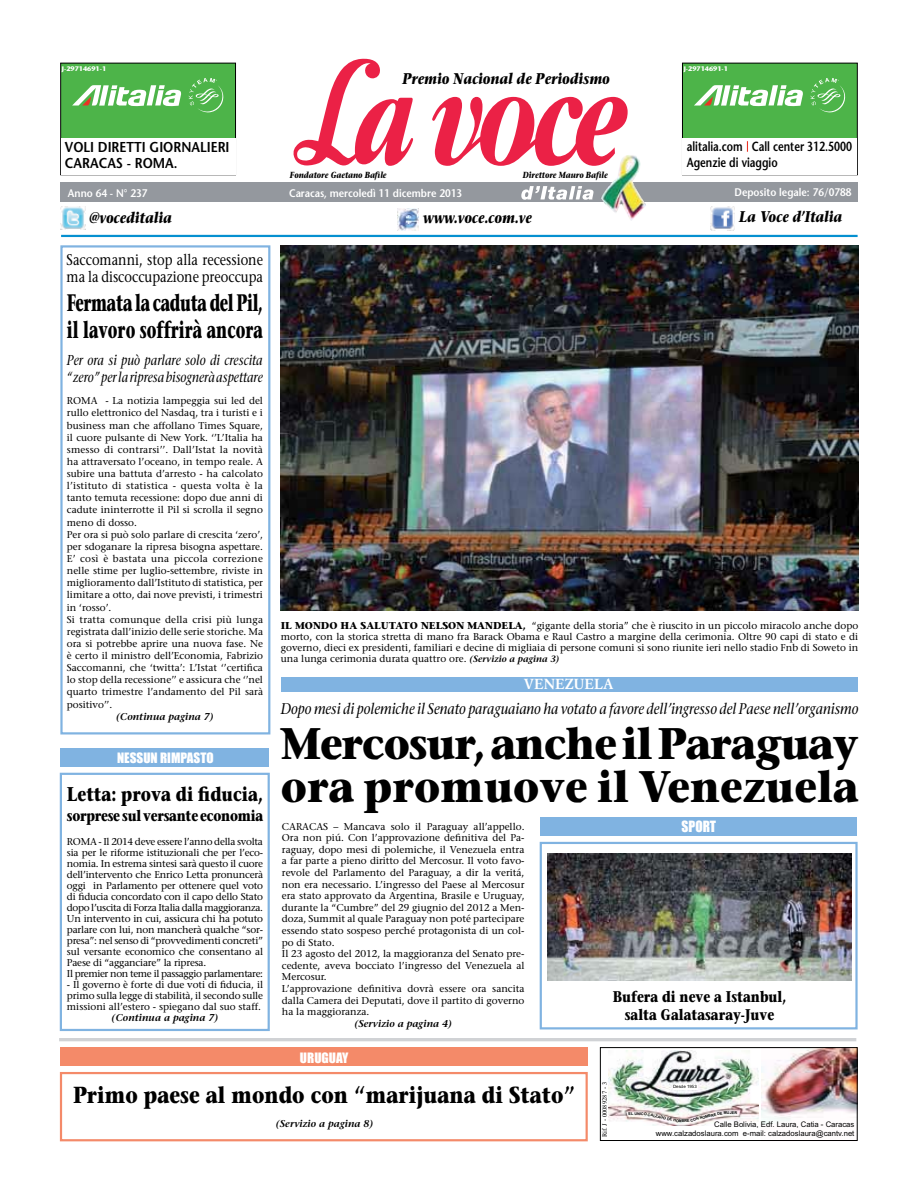
<style>
.page{position:relative;width:918px;height:1188px;background:#fff}
.page>*{position:absolute;margin:0;border:0;box-sizing:border-box;transform-origin:0 0}
.t1{font:700 44.1px/43px "Stone Serif";letter-spacing:-.03em;color:#000;scale:.92 1}
.t2{font:700 23.85px/27.6px "Stone Serif";color:#000;scale:.63 1}
.t3{font:700 23.1px "Stone Serif";color:#000;scale:.83 1}
.t4{font:700 19.8px "Stone Serif";color:#000;scale:.8 1}
.t5{font:italic 15.45px "Stone Serif";color:#000;scale:.87 1}
.t6{font:italic 700 15.45px "Stone Serif";color:#000;scale:.8 1}
.t7{font:15.45px/17.7px "Stone Serif";color:#000;scale:.83 1}
.t8{font:700 15.45px/17.7px "Stone Serif";color:#000;text-align:center;scale:.8 1}
.t9{font:700 15.45px "Stone Serif";letter-spacing:-.02em;color:#000;scale:.8 1}
.t10{font:italic 14.4px/16.5px "Stone Serif";color:#000;scale:.84 1}
.t11{font:600 14.4px/16.5px "Stone Sans";color:#000;scale:.9 1}
.t12{font:700 14.4px "Simoncini Garamond";color:#fff}
.t13{font:14.4px "Impact";color:#fff;scale:.94 1}
.t14{font:600 13.2px/15.5px "Stone Sans";color:#000;scale:.79 1}
.t15{font:13.2px "Impact";color:#fff}
.t16{font:600 11.1px "Stone Sans";color:#fff;scale:.9 1}
.t17{font:9.9px/12.1px "Stone Serif";color:#000;text-align:justify}
.t18{font:9.9px/11.1px "Stone Serif";letter-spacing:-.02em;color:#000}
.t19{font:italic 600 9.9px "Stone Serif";color:#000}
.t20{font:italic 700 8.85px "Stone Serif";color:#000;scale:.8 1}
.t21{font:7.65px/9.3px "Arial";color:#000;text-align:right}
.t22{font:700 6.6px "Stone Sans";color:#fff}
.t23{font:6.6px "Times New Roman";color:#000}
.t24{font:4.35px "Arial";color:#000}
.s1{font-weight:700}
.s2{font-weight:600;font-style:italic;font-size:9.15px}
</style>
<div class="page">
<div style="left:60px;top:773px;width:210px;height:258px;border:2px solid #80b3e1"></div>
<hr style="left:59px;top:1038px;width:797px;height:3px;background:#d0d2d5">
<svg style="left:293px;top:58px;width:335px;height:108px"></svg>
<div style="left:60px;top:182px;width:798px;height:20px;background:#94989e"></div>
<svg style="left:521px;top:186px;width:73px;height:14px"></svg>
<img style="left:600px;top:155px;width:46px;height:66px">
<img style="left:761px;top:1049px;width:95px;height:75px">
<div style="left:600px;top:1047px;width:258px;height:94px;border:1px solid #000"></div>
<img style="left:609px;top:1050px;width:150px;height:75px">
<div style="left:673px;top:1085px;width:25px;height:5px;background:#fff"></div>
<img style="left:398px;top:208px;width:21px;height:22px">
<img style="left:60px;top:207px;width:25px;height:23px">
<img style="left:710px;top:207px;width:24px;height:23px">
<hr style="left:61px;top:235px;width:797px;height:2px;background:#0590d0">
<div style="left:61px;top:63px;width:175px;height:112px;background:#4db449"></div>
<div style="left:60px;top:63px;width:176px;height:112px;border:1px solid #000"></div>
<svg style="left:189px;top:78px;width:34px;height:35px"></svg>
<svg style="left:72px;top:85px;width:110px;height:21px"></svg>
<div style="left:61px;top:138px;width:174px;height:37px;background:#fff"></div>
<div style="left:682px;top:63px;width:175px;height:112px;background:#4db449"></div>
<div style="left:682px;top:63px;width:176px;height:112px;border:1px solid #000"></div>
<svg style="left:811px;top:78px;width:34px;height:35px"></svg>
<svg style="left:694px;top:85px;width:109px;height:21px"></svg>
<div style="left:683px;top:138px;width:174px;height:37px;background:#fff"></div>
<div style="left:60px;top:1072px;width:528px;height:69px;border:2px solid #f48a69"></div>
<div style="left:60px;top:1048px;width:528px;height:18px;background:#f48a69"></div>
<div style="left:60px;top:748px;width:209px;height:18px;background:#80b3e1"></div>
<div style="left:540px;top:842px;width:318px;height:187px;border:2px solid #80b3e1"></div>
<img style="left:547px;top:853px;width:304px;height:127px">
<div style="left:540px;top:817px;width:316px;height:19px;background:#80b3e1"></div>
<img style="left:281px;top:245px;width:577px;height:365px">
<div style="left:281px;top:677px;width:577px;height:15px;background:#80b3e1"></div>
<div style="left:60px;top:245px;width:210px;height:490px;border:2px solid #80b3e1"></div>
<svg style="left:629px;top:1111px;width:108px;height:11px"></svg>
<p class="t22" style="left:62px;top:66px;width:46px">J-29714691-1</p>
<h3 class="t11" style="left:65px;top:140px;width:184px">VOLI DIRETTI GIORNALIERI<br>CARACAS - ROMA.</h3>
<h3 class="t6" style="left:402px;top:72px;width:261px">Premio Nacional de Periodismo</h3>
<p class="t20" style="left:290px;top:171px;width:123px">Fondatore Gaetano Bafile</p>
<p class="t20" style="left:523px;top:171px;width:108px">Direttore Mauro Bafile</p>
<p class="t22" style="left:684px;top:66px;width:46px">J-29714691-1</p>
<h3 class="t14" style="left:687px;top:140px;width:211px">alitalia.com Call center 312.5000<br>Agenzie di viaggio</h3>
<p class="t16" style="left:68px;top:189px;width:90px">Anno 64 - N° 237</p>
<p class="t16" style="left:289px;top:189px;width:194px">Caracas, mercoledì 11 dicembre 2013</p>
<p class="t16" style="left:735px;top:188px;width:131px">Deposito legale: 76/0788</p>
<h3 class="t6" style="left:89px;top:212px;width:105px">@voceditalia</h3>
<h3 class="t6" style="left:423px;top:211px;width:137px">www.voce.com.ve</h3>
<h3 class="t6" style="left:739px;top:211px;width:130px">La Voce d’Italia</h3>
<h3 class="t7" style="left:67px;top:252px;width:238px">Saccomanni, stop alla recessione ma la discoccupazione preoccupa</h3>
<h2 class="t2" style="left:67px;top:291px;width:313px">Fermata la caduta del Pil, il lavoro soffrirà ancora</h2>
<h3 class="t10" style="left:67px;top:353px;width:235px">Per ora si può parlare solo di crescita “zero” per la ripresa bisognerà aspettare</h3>
<p class="t17" style="left:67px;top:396px;width:198px;text-align:left">ROMA - La notizia lampeggia sui led del rullo elettronico del Nasdaq, tra i turisti e i business man che affollano Times Square, il cuore pulsante di New York. ‘’L’Italia ha smesso di contrarsi’’. Dall’Istat la novità ha attraversato l’oceano, in tempo reale. A subire una battuta d’arresto - ha calcolato l’istituto di statistica - questa volta è la tanto temuta recessione: dopo due anni di cadute ininterrotte il Pil si scrolla il segno meno di dosso.<br>Per ora si può solo parlare di crescita ‘zero’, per sdoganare la ripresa bisogna aspettare.<br>E’ così è bastata una piccola correzione nelle stime per luglio-settembre, riviste in miglioramento dall’Istituto di statistica, per limitare a otto, dai nove previsti, i trimestri in ‘rosso’.<br>Si tratta comunque della crisi più lunga registrata dall’inizio delle serie storiche. Ma ora si potrebbe aprire una nuova fase. Ne è certo il ministro dell’Economia, Fabrizio Saccomanni, che ‘twitta’: L’Istat ‘’certifica lo stop della recessione’’ e assicura che ‘’nel quarto trimestre l’andamento del Pil sarà positivo’’.</p>
<p class="t19" style="left:116px;top:712px;width:99px">(Continua pagina 7)</p>
<h3 class="t15" style="left:117px;top:753px;width:98px">NESSUN RIMPASTO</h3>
<h3 class="t4" style="left:67px;top:786px;width:247px">Letta: prova di fiducia,</h3>
<h3 class="t9" style="left:67px;top:809px;width:247px">sorprese sul versante economia</h3>
<p class="t18" style="left:67px;top:837px;width:198px">ROMA - Il 2014 deve essere l’anno della svolta sia per le riforme istituzionali che per l’eco&shy;nomia. In estrema sintesi sarà questo il cuore dell’intervento che Enrico Letta pronuncerà oggi in Parlamento per ottenere quel voto di fiducia concordato con il capo dello Stato dopo l’uscita di Forza Italia dalla maggioranza.<br>Un intervento in cui, assicura chi ha potuto parlare con lui, non mancherà qualche “sor&shy;presa”: nel senso di “provvedimenti concreti” sul versante economico che consentano al Paese di “agganciare” la ripresa.<br>Il premier non teme il passaggio parlamentare:</p>
<p class="t17" style="left:67px;top:980px;width:198px;line-height:11.1px">- Il governo è forte di due voti di fiducia, il primo sulla legge di stabilità, il secondo sulle missioni all’estero - spiegano dal suo staff.</p>
<p class="t19" style="left:112px;top:1014px;width:108px">(Continua a pagina 7)</p>
<p class="t17" style="left:281px;top:621px;width:579px;line-height:11.1px"><span class="s1">IL MONDO HA SALUTATO NELSON MANDELA,</span> “gigante della storia” che è riuscito in un piccolo miracolo anche dopo morto, con la storica stretta di mano fra Barack Obama e Raul Castro a margine della cerimonia. Oltre 90 capi di stato e di governo, dieci ex presidenti, familiari e decine di migliaia di persone comuni si sono riunite ieri nello stadio Fnb di Soweto in una lunga cerimonia durata quattro ore. <span class="s2">(Servizio a pagina 3)</span></p>
<h3 class="t12" style="left:524px;top:678px;width:91px">VENEZUELA</h3>
<h3 class="t5" style="left:281px;top:702px;width:665px">Dopo mesi di polemiche il Senato paraguaiano ha votato a favore dell’ingresso del Paese nell’organismo</h3>
<h1 class="t1" style="left:281px;top:727px;width:630px">Mercosur, anche il Paraguay ora promuove il Venezuela</h1>
<p class="t17" style="left:282px;top:822px;width:244px;line-height:11.6px;text-align:left">CARACAS – Mancava solo il Paraguay all’appello.<br>Ora non piú. Con l’approvazione definitiva del Pa&shy;raguay, dopo mesi di polemiche, il Venezuela entra a far parte a pieno diritto del Mercosur. Il voto favo&shy;revole del Parlamento del Paraguay, a dir la veritá, non era necessario. L’ingresso del Paese al Mercosur era stato approvato da Argentina, Brasile e Uruguay, durante la “Cumbre” del 29 giugnio del 2012 a Men&shy;doza, Summit al quale Paraguay non poté partecipare essendo stato sospeso perché protagonista di un col&shy;po di Stato.<br>Il 23 agosto del 2012, la maggioranza del Senato pre&shy;cedente, aveva bocciato l’ingresso del Venezuela al Mercosur.<br>L’approvazione definitiva dovrà essere ora sancita dalla Camera dei Deputati, dove il partito di governo ha la maggioranza.</p>
<p class="t19" style="left:354px;top:1019px;width:99px">(Servizio a pagina 4)</p>
<h3 class="t15" style="left:300px;top:1053px;width:50px">URUGUAY</h3>
<h3 class="t13" style="left:682px;top:821px;width:38px">SPORT</h3>
<h3 class="t8" style="left:613px;top:989px;width:218px">Bufera di neve a Istanbul, salta Galatasaray-Juve</h3>
<h3 class="t3" style="left:73px;top:1086px;width:607px">Primo paese al mondo con “marijuana di Stato”</h3>
<p class="t19" style="left:276px;top:1119px;width:99px">(Servizio a pagina 8)</p>
<p class="t23" style="left:602px;top:1137px;width:57px;rotate:-90deg">Rif. J - 00089287 - 3</p>
<p class="t24" style="left:673px;top:1085px;width:25px">Desde 1953</p>
<p class="t21" style="left:656px;top:1120px;width:200px">Calle Bolivia, Edf. Laura, Catia - Caracas www.calzadoslaura.com e-mail: calzadoslaura@cantv.net</p>
</div>
